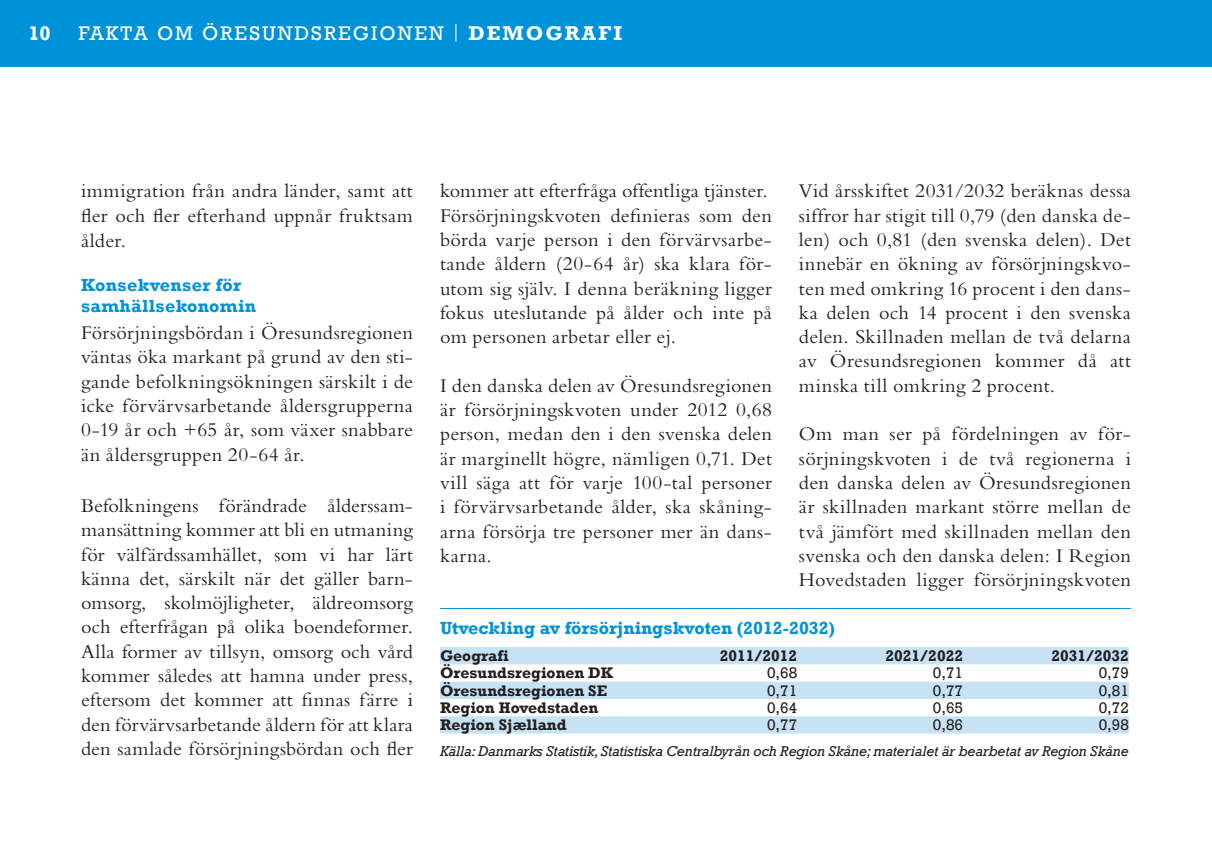
<style>
.page{position:relative;width:1212px;height:842px;background:#fff}
.page>*{position:absolute;margin:0;border:0;box-sizing:border-box;transform-origin:0 0}
.bread{font:20.25px/24.3px "Bembo";letter-spacing:.015em;color:#231f20;text-align:justify}
.header_title{font:20.25px "Rockwell";letter-spacing:.1em;color:#fff}
.t1{font:700 20.25px "Rockwell";color:#fff}
.diagramrubrik{font:700 18px "Rockwell";color:#0092d8}
.head_lille{font:700 18px/20.2px "Rockwell";letter-spacing:.02em;color:#0092d8}
.table_style{font:700 15.75px "Rockwell";color:#231f20}
.table_style-2{font:15.75px "Rockwell";color:#231f20}
.kilde_figur{font:italic 14.62px "Rockwell";letter-spacing:-.01em;color:#231f20}
.s1{font-family:"DIN";font-weight:300;font-size:20.47px}
.s2{font-weight:700;font-size:20.47px}
</style>
<div class="page">
<div style="left:0;top:0;width:1212px;height:67px;background:#0092d8"></div>
<svg style="left:440px;top:647px;width:689px;height:86px;fill:#c7e2f4"></svg>
<hr style="left:440px;top:608px;width:691px;height:1px;background:#0092d8">
<p class="t1" style="left:28px;top:21px;width:24px">10</p>
<p class="header_title" style="left:78px;top:22px;width:545px">FAKTA OM ÖRESUNDSREGIONEN <span class="s1">|</span> <span class="s2">DEMOGRAFI</span></p>
<p class="bread" style="left:81px;top:178px;width:333px">immigration från andra länder, samt att fler och fler efterhand uppnår fruktsam ålder.</p>
<p class="head_lille" style="left:81px;top:275px;width:177px">Konsekvenser för samhällsekonomin</p>
<p class="bread" style="left:81px;top:320px;width:333px">Försörjningsbördan i Öresundsregionen väntas öka markant på grund av den sti&shy;gande befolkningsökningen särskilt i de icke förvärvsarbetande åldersgrupperna 0-19 år och +65 år, som växer snabbare än åldersgruppen 20-64 år.</p>
<p class="bread" style="left:81px;top:493px;width:333px">Befolkningens förändrade ålderssam&shy;mansättning kommer att bli en utmaning för välfärdssamhället, som vi har lärt känna det, särskilt när det gäller barn&shy;omsorg, skolmöjligheter, äldreomsorg och efterfrågan på olika boendeformer.<br>Alla former av tillsyn, omsorg och vård kommer således att hamna under press, eftersom det kommer att finnas färre i den förvärvsarbetande åldern för att klara den samlade försörjningsbördan och fler</p>
<p class="bread" style="left:440px;top:178px;width:329px">kommer att efterfråga offentliga tjänster.</p>
<p class="bread" style="left:440px;top:203px;width:333px">Försörjningskvoten definieras som den börda varje person i den förvärvsarbe&shy;tande åldern (20-64 år) ska klara för&shy;utom sig själv. I denna beräkning ligger fokus uteslutande på ålder och inte på om personen arbetar eller ej.</p>
<p class="bread" style="left:440px;top:373px;width:333px">I den danska delen av Öresundsregionen är försörjningskvoten under 2012 0,68 person, medan den i den svenska delen är marginellt högre, nämligen 0,71. Det vill säga att för varje 100-tal personer i förvärvsarbetande ålder, ska skåning&shy;arna försörja tre personer mer än dans&shy;karna.</p>
<p class="bread" style="left:799px;top:178px;width:333px">Vid årsskiftet 2031/2032 beräknas dessa siffror har stigit till 0,79 (den danska de&shy;len) och 0,81 (den svenska delen). Det innebär en ökning av försörjningskvo&shy;ten med omkring 16 procent i den dans&shy;ka delen och 14 procent i den svenska delen. Skillnaden mellan de två delarna av Öresundsregionen kommer då att minska till omkring 2 procent.</p>
<p class="bread" style="left:799px;top:421px;width:333px">Om man ser på fördelningen av för&shy;sörjningskvoten i de två regionerna i den danska delen av Öresundsregionen är skillnaden markant större mellan de två jämfört med skillnaden mellan den svenska och den danska delen: I Region Hovedstaden ligger försörjningskvoten</p>
<p class="diagramrubrik" style="left:440px;top:617px;width:396px">Utveckling av försörjningskvoten (2012-2032)</p>
<p class="table_style" style="left:440px;top:646px;width:70px">Geografi</p>
<p class="table_style" style="left:720px;top:646px;width:79px">2011/2012</p>
<p class="table_style" style="left:885px;top:646px;width:79px">2021/2022</p>
<p class="table_style" style="left:1051px;top:646px;width:79px">2031/2032</p>
<p class="table_style" style="left:440px;top:664px;width:175px">Öresundsregionen DK</p>
<p class="table_style-2" style="left:767px;top:664px;width:32px">0,68</p>
<p class="table_style-2" style="left:933px;top:664px;width:32px">0,71</p>
<p class="table_style-2" style="left:1099px;top:664px;width:32px">0,79</p>
<p class="table_style" style="left:440px;top:681px;width:169px">Öresundsregionen SE</p>
<p class="table_style-2" style="left:767px;top:681px;width:32px">0,71</p>
<p class="table_style-2" style="left:933px;top:681px;width:32px">0,77</p>
<p class="table_style-2" style="left:1099px;top:681px;width:32px">0,81</p>
<p class="table_style" style="left:440px;top:698px;width:160px">Region Hovedstaden</p>
<p class="table_style-2" style="left:767px;top:699px;width:32px">0,64</p>
<p class="table_style-2" style="left:933px;top:699px;width:32px">0,65</p>
<p class="table_style-2" style="left:1099px;top:699px;width:32px">0,72</p>
<p class="table_style" style="left:440px;top:715px;width:128px">Region Sjælland</p>
<p class="table_style-2" style="left:767px;top:716px;width:32px">0,77</p>
<p class="table_style-2" style="left:933px;top:716px;width:32px">0,86</p>
<p class="table_style-2" style="left:1099px;top:716px;width:32px">0,98</p>
<p class="kilde_figur" style="left:440px;top:743px;width:690px">Källa: Danmarks Statistik, Statistiska Centralbyrån och Region Skåne; materialet är bearbetat av Region Skåne</p>
</div>
